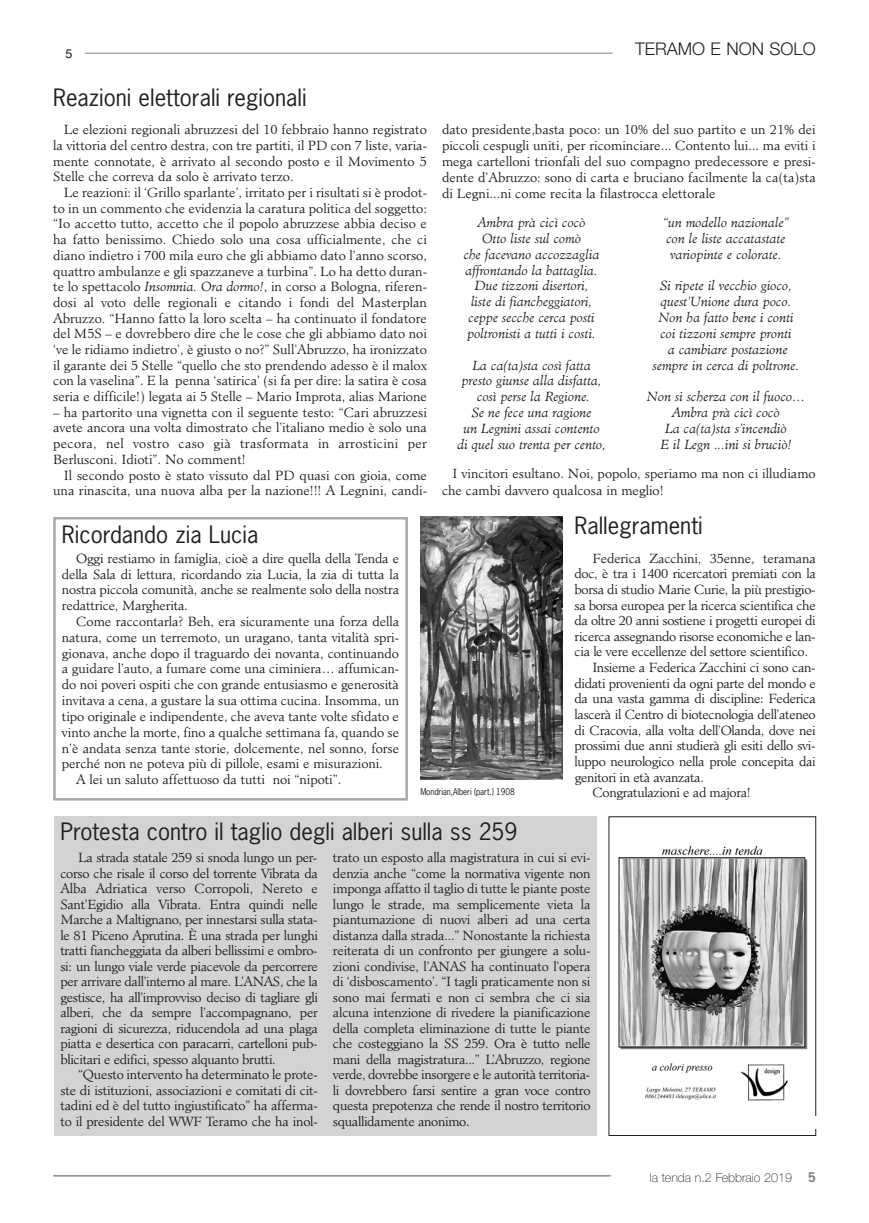
<style>
.page{position:relative;width:869px;height:1223px;background:#fff}
.page>*{position:absolute;margin:0;border:0;box-sizing:border-box;transform-origin:0 0}
.t1{font:22.5px "News Gothic";color:#231f20}
.t2{font:300 17.5px "Helvetica Neue";color:#231f20}
.t3{font:300 12.88px/15.5px "Minister";letter-spacing:-.005em;color:#231f20;text-align:justify}
.t4{font:italic 300 12.88px/15.9px "Minister";color:#231f20;text-align:center}
.t5{font:300 12.88px "Minister";letter-spacing:-.03em;color:#231f20}
.t6{font:100 12.5px "Helvetica Neue";color:#231f20}
.t7{font:700 12.5px "News Gothic";color:#808285}
.t8{font:12.5px "Helvetica";color:#231f20}
.t9{font:8.75px "News Gothic";letter-spacing:-.01em;color:#231f20;scale:.93 1}
.s1{font-style:italic}
</style>
<div class="page">
<hr style="left:53px;top:1175px;width:558px;height:1px;background:#808285">
<div style="left:54px;top:816px;width:542px;height:319px;background:#d1d3d4"></div>
<div style="left:53px;top:517px;width:354px;height:283px;border:2px solid #a7a9ac"></div>
<img style="left:420px;top:517px;width:142px;height:262px">
<hr style="left:85px;top:53px;width:527px;height:1px;background:#808285">
<img style="left:618px;top:845px;width:190px;height:256px">
<p class="t8" style="left:65px;top:49px;width:8px">5</p>
<h2 class="t2" style="left:634px;top:42px;width:182px">TERAMO E NON SOLO</h2>
<h1 class="t1" style="left:53px;top:89px;width:255px">Reazioni elettorali regionali</h1>
<p class="t3" style="left:53px;top:123px;width:375px;text-indent:11px">Le elezioni regionali abruzzesi del 10 febbraio hanno registrato la vittoria del centro destra, con tre partiti, il PD con 7 liste, varia&shy;mente connotate, è arrivato al secondo posto e il Movimento 5<br>Stelle che correva da solo è arrivato terzo.</p>
<p class="t3" style="left:53px;top:186px;width:375px;text-indent:11px">Le reazioni: il ‘Grillo sparlante’, irritato per i risultati si è prodot&shy;to in un commento che evidenzia la caratura politica del soggetto: “Io accetto tutto, accetto che il popolo abruzzese abbia deciso e ha fatto benissimo. Chiedo solo una cosa ufficialmente, che ci diano indietro i 700 mila euro che gli abbiamo dato l’anno scorso, quattro ambulanze e gli spazzaneve a turbina”. Lo ha detto duran&shy;te lo spettacolo <span class="s1">Insomnia. Ora dormo!</span>, in corso a Bologna, riferen&shy;dosi al voto delle regionali e citando i fondi del Masterplan Abruzzo. “Hanno fatto la loro scelta – ha continuato il fondatore del M5S – e dovrebbero dire che le cose che gli abbiamo dato noi ‘ve le ridiamo indietro’, è giusto o no?” Sull’Abruzzo, ha ironizzato il garante dei 5 Stelle “quello che sto prendendo adesso è il malox con la vaselina”. E la penna ‘satirica’ (si fa per dire: la satira è cosa seria e difficile!) legata ai 5 Stelle – Mario Improta, alias Marione</p>
<p class="t3" style="left:53px;top:405px;width:375px">– ha partorito una vignetta con il seguente testo: “Cari abruzzesi avete ancora una volta dimostrato che l’italiano medio è solo una pecora, nel vostro caso già trasformata in arrosticini per Berlusconi. Idioti”. No comment!</p>
<p class="t3" style="left:53px;top:468px;width:375px;line-height:15.9px;text-align:right">Il secondo posto è stato vissuto dal PD quasi con gioia, come una rinascita, una nuova alba per la nazione!!! A Legnini, candi-</p>
<h1 class="t1" style="left:62px;top:525px;width:198px">Ricordando zia Lucia</h1>
<p class="t3" style="left:442px;top:123px;width:375px;line-height:15.9px">dato presidente,basta poco: un 10% del suo partito e un 21% dei piccoli cespugli uniti, per ricominciare... Contento lui... ma eviti i mega cartelloni trionfali del suo compagno predecessore e presi&shy;dente d’Abruzzo: sono di carta e bruciano facilmente la ca(ta)sta di Legni...ni come recita la filastrocca elettorale</p>
<p class="t4" style="left:463px;top:215px;width:137px">Ambra prà cicì cocò<br>Otto liste sul comò<br>che facevano accozzaglia affrontando la battaglia.<br>Due tizzoni disertori, liste di fiancheggiatori, ceppe secche cerca posti poltronisti a tutti i costi.</p>
<p class="t4" style="left:457px;top:358px;width:150px">La ca(ta)sta così fatta presto giunse alla disfatta, così perse la Regione.<br>Se ne fece una ragione<br>un Legnini assai contento di quel suo trenta per cento,</p>
<p class="t4" style="left:663px;top:215px;width:127px">“un modello nazionale” con le liste accatastate variopinte e colorate.</p>
<p class="t4" style="left:652px;top:279px;width:148px">Si ripete il vecchio gioco, quest’Unione dura poco.<br>Non ha fatto bene i conti coi tizzoni sempre pronti<br>a cambiare postazione sempre in cerca di poltrone.</p>
<p class="t4" style="left:646px;top:389px;width:160px">Non si scherza con il fuoco…<br>Ambra prà cicì cocò<br>La ca(ta)sta s’incendiò<br>E il Legn ...ini si bruciò!</p>
<p class="t3" style="left:442px;top:465px;width:375px;line-height:17.5px;text-indent:11px">I vincitori esultano. Noi, popolo, speriamo ma non ci illudiamo che cambi davvero qualcosa in meglio!</p>
<h1 class="t1" style="left:574px;top:517px;width:130px">Rallegramenti</h1>
<p class="t3" style="left:62px;top:551px;width:338px;line-height:15.9px;text-indent:14px">Oggi restiamo in famiglia, cioè a dire quella della Tenda e della Sala di lettura, ricordando zia Lucia, la zia di tutta la nostra piccola comunità, anche se realmente solo della nostra redattrice, Margherita.</p>
<p class="t3" style="left:76px;top:614px;width:324px">Come raccontarla? Beh, era sicuramente una forza della</p>
<p class="t3" style="left:62px;top:630px;width:338px">natura, come un terremoto, un uragano, tanta vitalità spri-</p>
<p class="t3" style="left:62px;top:646px;width:338px">gionava, anche dopo il traguardo dei novanta, continuando</p>
<p class="t3" style="left:62px;top:662px;width:338px">a guidare l’auto, a fumare come una ciminiera… affumican-</p>
<p class="t3" style="left:62px;top:678px;width:338px">do noi poveri ospiti che con grande entusiasmo e generosità</p>
<p class="t3" style="left:62px;top:693px;width:338px">invitava a cena, a gustare la sua ottima cucina. Insomma, un</p>
<p class="t3" style="left:62px;top:709px;width:338px">tipo originale e indipendente, che aveva tante volte sfidato e</p>
<p class="t3" style="left:62px;top:725px;width:338px">vinto anche la morte, fino a qualche settimana fa, quando se</p>
<p class="t3" style="left:62px;top:741px;width:338px">n’è andata senza tante storie, dolcemente, nel sonno, forse</p>
<p class="t3" style="left:62px;top:757px;width:322px">perché non ne poteva più di pillole, esami e misurazioni.</p>
<p class="t3" style="left:76px;top:773px;width:266px">A lei un saluto affettuoso da tutti noi “nipoti”.</p>
<p class="t9" style="left:420px;top:788px;width:103px">Mondrian,Alberi (part.) 1908</p>
<h1 class="t1" style="left:60px;top:822px;width:458px">Protesta contro il taglio degli alberi sulla ss 259</h1>
<p class="t3" style="left:592px;top:551px;width:225px">Federica Zacchini, 35enne, teramana</p>
<p class="t5" style="left:574px;top:568px;width:242px">doc, è tra i 1400 ricercatori premiati con la</p>
<p class="t5" style="left:574px;top:583px;width:242px">borsa di studio Marie Curie, la più prestigio-</p>
<p class="t5" style="left:574px;top:599px;width:242px">sa borsa europea per la ricerca scientifica che</p>
<p class="t5" style="left:574px;top:615px;width:242px">da oltre 20 anni sostiene i progetti europei di</p>
<p class="t5" style="left:574px;top:630px;width:242px">ricerca assegnando risorse economiche e lan-</p>
<p class="t5" style="left:574px;top:646px;width:235px">cia le vere eccellenze del settore scientifico.</p>
<p class="t5" style="left:592px;top:662px;width:224px">Insieme a Federica Zacchini ci sono can-</p>
<p class="t5" style="left:574px;top:677px;width:242px">didati provenienti da ogni parte del mondo e</p>
<p class="t5" style="left:574px;top:693px;width:242px">da una vasta gamma di discipline: Federica</p>
<p class="t5" style="left:574px;top:708px;width:242px">lascerà il Centro di biotecnologia dell’ateneo</p>
<p class="t5" style="left:574px;top:724px;width:242px">di Cracovia, alla volta dell’Olanda, dove nei</p>
<p class="t5" style="left:574px;top:740px;width:242px">prossimi due anni studierà gli esiti dello svi-</p>
<p class="t5" style="left:574px;top:755px;width:242px">luppo neurologico nella prole concepita dai</p>
<p class="t5" style="left:574px;top:771px;width:131px">genitori in età avanzata.</p>
<p class="t5" style="left:592px;top:787px;width:160px">Congratulazioni e ad majora!</p>
<p class="t3" style="left:60px;top:851px;width:259px;text-indent:18px">La strada statale 259 si snoda lungo un per&shy;corso che risale il corso del torrente Vibrata da Alba Adriatica verso Corropoli, Nereto e Sant’Egidio alla Vibrata. Entra quindi nelle Marche a Maltignano, per innestarsi sulla stata&shy;le 81 Piceno Aprutina. È una strada per lunghi tratti fiancheggiata da alberi bellissimi e ombro&shy;si: un lungo viale verde piacevole da percorrere per arrivare dall’interno al mare. L’ANAS, che la gestisce, ha all’improvviso deciso di tagliare gli alberi, che da sempre l’accompagnano, per ragioni di sicurezza, riducendola ad una plaga piatta e desertica con paracarri, cartelloni pub&shy;blicitari e edifici, spesso alquanto brutti.</p>
<p class="t3" style="left:60px;top:1068px;width:259px;text-indent:18px">“Questo intervento ha determinato le prote&shy;ste di istituzioni, associazioni e comitati di cit&shy;tadini ed è del tutto ingiustificato” ha afferma&shy;to il presidente del WWF Teramo che ha inol-</p>
<p class="t3" style="left:333px;top:851px;width:259px">trato un esposto alla magistratura in cui si evi&shy;denzia anche “come la normativa vigente non imponga affatto il taglio di tutte le piante poste lungo le strade, ma semplicemente vieta la piantumazione di nuovi alberi ad una certa distanza dalla strada...” Nonostante la richiesta reiterata di un confronto per giungere a solu&shy;zioni condivise, l’ANAS ha continuato l’opera di ‘disboscamento’. “I tagli praticamente non si sono mai fermati e non ci sembra che ci sia alcuna intenzione di rivedere la pianificazione della completa eliminazione di tutte le piante che costeggiano la SS 259. Ora è tutto nelle mani della magistratura...” L’Abruzzo, regione verde, dovrebbe insorgere e le autorità territoria&shy;li dovrebbero farsi sentire a gran voce contro questa prepotenza che rende il nostro territorio squallidamente anonimo.</p>
<p class="t6" style="left:649px;top:1172px;width:144px">la tenda n.2 Febbraio 2019</p>
<p class="t7" style="left:807px;top:1172px;width:9px">5</p>
</div>
